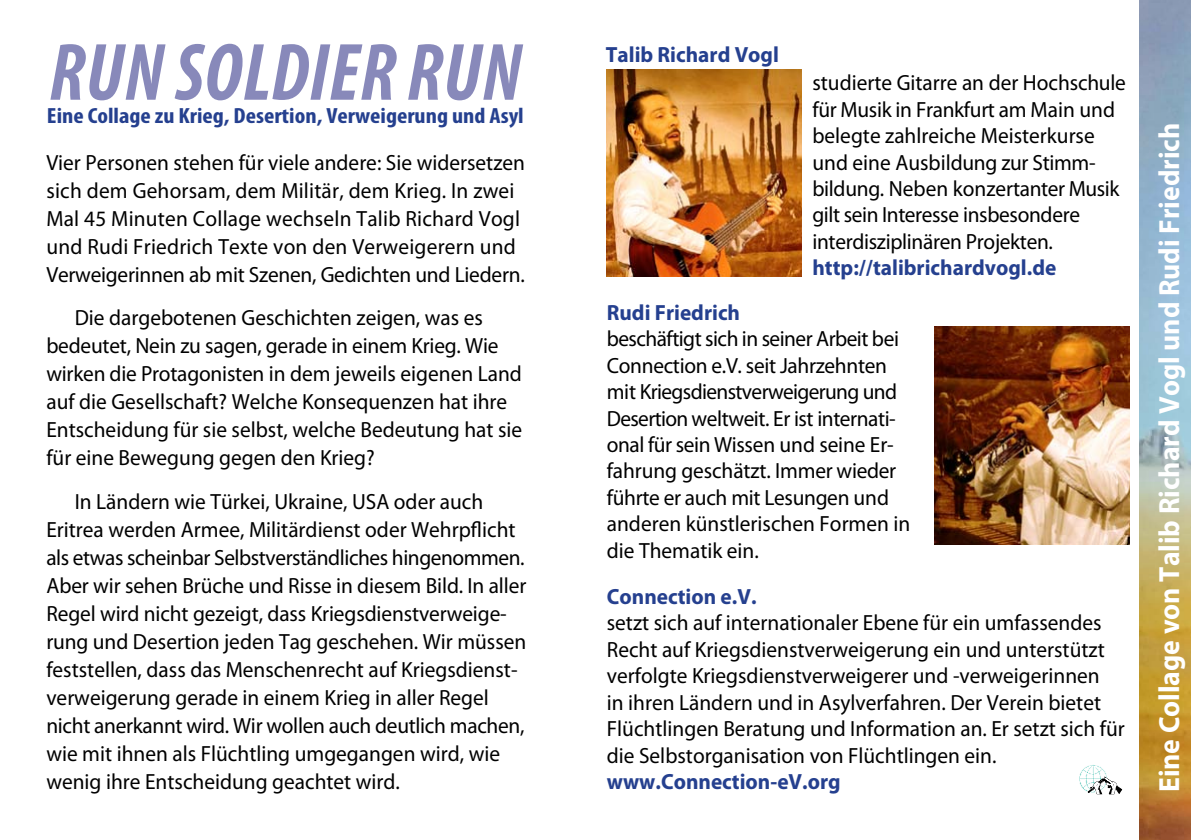
<style>
.page{position:relative;width:1191px;height:840px;background:#fff}
.page>*{position:absolute;margin:0;border:0;box-sizing:border-box;transform-origin:0 0}
.t1{font:italic 700 condensed 82px "Myriad Pro";letter-spacing:.01em;color:#8889ba;scale:.95 1}
.t2{font:700 29.2px "Myriad Pro";color:#fff;scale:.95 1}
.t3{font:22px/26.4px "Myriad Pro";color:#000}
.t4{font:700 22px "Myriad Pro";color:#25408f}
.t5{font:700 condensed 22px "Myriad Pro";color:#25408f;scale:1.12 1}
</style>
<div class="page">
<img style="left:1140px;top:0;width:51px;height:839px">
<img style="left:607px;top:69px;width:195px;height:207px">
<img style="left:934px;top:326px;width:195px;height:218px">
<svg style="left:1079px;top:765px;width:43px;height:29px"></svg>
<h1 class="t1" style="left:49px;top:21px;width:498px">RUN SOLDIER RUN</h1>
<p class="t5" style="left:47px;top:102px;width:427px">Eine Collage zu Krieg, Desertion, Verweigerung und Asyl</p>
<p class="t3" style="left:46px;top:148px;width:480px;line-height:28px">Vier Personen stehen für viele andere: Sie widersetzen sich dem Gehorsam, dem Militär, dem Krieg. In zwei Mal 45 Minuten Collage wechseln Talib Richard Vogl und Rudi Friedrich Texte von den Verweigerern und Verweigerinnen ab mit Szenen, Gedichten und Liedern.</p>
<p class="t3" style="left:46px;top:303px;width:477px;line-height:28px;text-indent:28px">Die dargebotenen Geschichten zeigen, was es bedeutet, Nein zu sagen, gerade in einem Krieg. Wie wirken die Protagonisten in dem jeweils eigenen Land auf die Gesellschaft? Welche Konsequenzen hat ihre Entscheidung für sie selbst, welche Bedeutung hat sie für eine Bewegung gegen den Krieg?</p>
<p class="t3" style="left:46px;top:487px;width:481px;line-height:28px;text-indent:28px">In Ländern wie Türkei, Ukraine, USA oder auch Eritrea werden Armee, Militärdienst oder Wehrpflicht als etwas scheinbar Selbstverständliches hingenommen.<br>Aber wir sehen Brüche und Risse in diesem Bild. In aller Regel wird nicht gezeigt, dass Kriegsdienstverweige&shy;rung und Desertion jeden Tag geschehen. Wir müssen feststellen, dass das Menschenrecht auf Kriegsdienst&shy;verweigerung gerade in einem Krieg in aller Regel nicht anerkannt wird. Wir wollen auch deutlich machen, wie mit ihnen als Flüchtling umgegangen wird, wie wenig ihre Entscheidung geachtet wird.</p>
<p class="t4" style="left:606px;top:40px;width:175px">Talib Richard Vogl</p>
<p class="t3" style="left:812px;top:69px;width:315px">studierte Gitarre an der Hochschule für Musik in Frankfurt am Main und belegte zahlreiche Meisterkurse und eine Ausbildung zur Stimm&shy;bildung. Neben konzertanter Musik gilt sein Interesse insbesondere interdisziplinären Projekten.</p>
<p class="t4" style="left:812px;top:253px;width:245px">http://talibrichardvogl.de</p>
<p class="t4" style="left:607px;top:298px;width:135px">Rudi Friedrich</p>
<p class="t3" style="left:607px;top:325px;width:305px">beschäftigt sich in seiner Arbeit bei<br>Connection e.V. seit Jahrzehnten mit Kriegsdienstverweigerung und<br>Desertion weltweit. Er ist internati&shy;onal für sein Wissen und seine Er&shy;fahrung geschätzt. Immer wieder führte er auch mit Lesungen und anderen künstlerischen Formen in die Thematik ein.</p>
<p class="t4" style="left:607px;top:582px;width:151px">Connection e.V.</p>
<p class="t3" style="left:607px;top:609px;width:519px">setzt sich auf internationaler Ebene für ein umfassendes Recht auf Kriegsdienstverweigerung ein und unterstützt verfolgte Kriegsdienstverweigerer und -verweigerinnen<br>in ihren Ländern und in Asylverfahren. Der Verein bietet Flüchtlingen Beratung und Information an. Er setzt sich für die Selbstorganisation von Flüchtlingen ein.</p>
<p class="t4" style="left:607px;top:766px;width:235px">www.Connection-eV.org</p>
<h2 class="t2" style="left:1150px;top:791px;width:705px;rotate:-90deg">Eine Collage von Talib Richard Vogl und Rudi Friedrich</h2>
</div>
